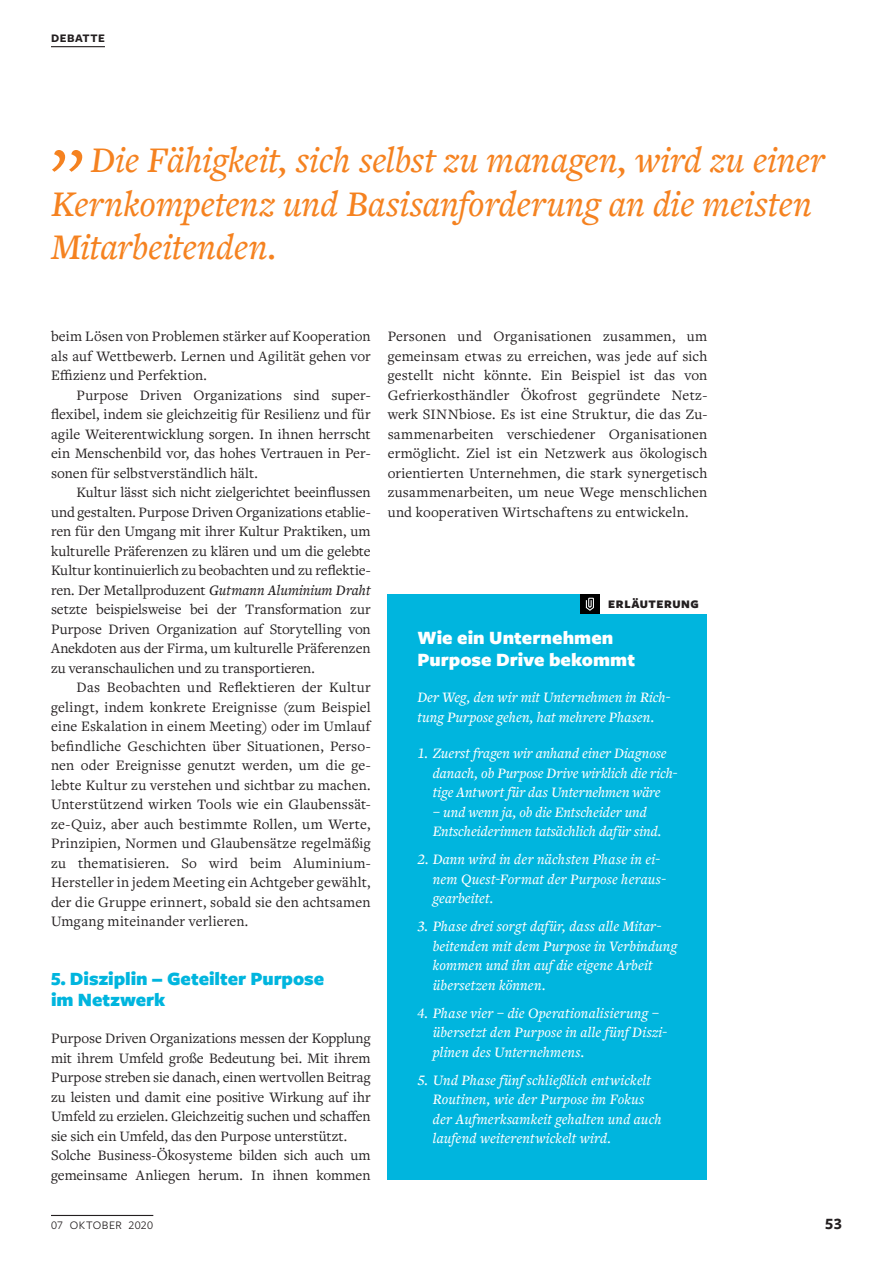
<style>
.page{position:relative;width:893px;height:1263px;background:#fff}
.page>*{position:absolute;margin:0;border:0;box-sizing:border-box;transform-origin:0 0}
.t1{font:87px "Freight Sans Pro";color:#f58220}
.t2{font:italic 500 37.5px/43.5px "Freight Text Pro";color:#f58220}
.t3{font:900 19.5px/21.8px "Freight Sans Pro";letter-spacing:-.005em;color:#00b5de}
.t4{font:900 19.5px/21.8px "Freight Sans Pro";color:#fff}
.t5{font:700 16.5px "Freight Sans Pro";color:#231f20}
.t6{font:15px/19.5px "Freight Text Pro";color:#231f20;text-align:justify}
.t7{font:italic 500 15px/19.5px "Freight Text Pro";letter-spacing:.005em;color:#fff}
.t8{font:12px "Freight Sans Pro";letter-spacing:.03em;color:#231f20}
.t9{font:900 12px "Freight Sans Pro";letter-spacing:.045em;color:#231f20}
.t10{font:700 12px "Freight Sans Pro";letter-spacing:.045em;color:#231f20}
.s1{font-weight:500;font-style:italic}
</style>
<div class="page">
<div style="left:388px;top:595px;width:319px;height:585px;background:#00b5de"></div>
<div style="left:580px;top:595px;width:20px;height:19px;background:#000"></div>
<svg style="left:585px;top:597px;width:9px;height:14px"></svg>
<div style="left:600px;top:595px;width:107px;height:19px;background:#fff"></div>
<hr style="left:51px;top:1215px;width:102px;height:1px;background:#231f20">
<hr style="left:51px;top:46px;width:54px;height:1px;background:#231f20">
<p class="t10" style="left:51px;top:35px;width:55px">DEBATTE</p>
<h2 class="t2" style="left:51px;top:143px;width:775px;text-indent:39px">Die Fähigkeit, sich selbst zu managen, wird zu einer<br>Kernkompetenz und Basisanforderung an die meisten<br>Mitarbeitenden.</h2>
<h1 class="t1" style="left:51px;top:104px;width:34px">„</h1>
<p class="t6" style="left:51px;top:328px;width:321px">beim Lösen von Problemen stärker auf Kooperation als auf Wettbewerb. Lernen und Agilität gehen vor Effizienz und Perfektion.</p>
<p class="t6" style="left:51px;top:387px;width:321px;text-indent:26px">Purpose Driven Organizations sind super&shy;flexibel, indem sie gleichzeitig für Resilienz und für agile Weiterentwicklung sorgen. In ihnen herrscht ein Menschenbild vor, das hohes Vertrauen in Per&shy;sonen für selbstverständlich hält.</p>
<p class="t6" style="left:51px;top:484px;width:321px;text-indent:26px">Kultur lässt sich nicht zielgerichtet beeinflussen und gestalten. Purpose Driven Organizations etablie&shy;ren für den Umgang mit ihrer Kultur Praktiken, um kulturelle Präferenzen zu klären und um die gelebte Kultur kontinuierlich zu beobachten und zu reflektie&shy;ren. Der Metallproduzent <span class="s1">Gutmann Aluminium Draht </span>setzte beispielsweise bei der Transformation zur Purpose Driven Organization auf Storytelling von Anekdoten aus der Firma, um kulturelle Präferenzen zu veranschaulichen und zu transportieren.</p>
<p class="t6" style="left:51px;top:679px;width:321px;text-indent:26px">Das Beobachten und Reflektieren der Kultur gelingt, indem konkrete Ereignisse (zum Beispiel eine Eskalation in einem Meeting) oder im Umlauf befindliche Geschichten über Situationen, Perso&shy;nen oder Ereignisse genutzt werden, um die ge&shy;lebte Kultur zu verstehen und sichtbar zu machen.<br>Unterstützend wirken Tools wie ein Glaubenssät&shy;ze-Quiz, aber auch bestimmte Rollen, um Werte, Prinzipien, Normen und Glaubensätze regelmäßig zu thematisieren. So wird beim Aluminium-Hersteller in jedem Meeting ein Achtgeber gewählt, der die Gruppe erinnert, sobald sie den achtsamen Umgang miteinander verlieren.</p>
<h3 class="t3" style="left:51px;top:967px;width:275px">5. Disziplin – Geteilter Purpose im Netzwerk</h3>
<p class="t6" style="left:51px;top:1030px;width:321px;text-align:left">Purpose Driven Organizations messen der Kopplung mit ihrem Umfeld große Bedeutung bei. Mit ihrem Purpose streben sie danach, einen wertvollen Beitrag zu leisten und damit eine positive Wirkung auf ihr Umfeld zu erzielen. Gleichzeitig suchen und schaffen sie sich ein Umfeld, das den Purpose unterstützt.<br>Solche Business-Ökosysteme bilden sich auch um gemeinsame Anliegen herum. In ihnen kommen</p>
<p class="t6" style="left:388px;top:328px;width:321px">Personen und Organisationen zusammen, um gemeinsam etwas zu erreichen, was jede auf sich gestellt nicht könnte. Ein Beispiel ist das von Gefrierkosthändler Ökofrost gegründete Netz&shy;werk SINNbiose. Es ist eine Struktur, die das Zu&shy;sammenarbeiten verschiedener Organisationen ermöglicht. Ziel ist ein Netzwerk aus ökologisch orientierten Unternehmen, die stark synergetisch zusammenarbeiten, um neue Wege menschlichen und kooperativen Wirtschaftens zu entwickeln.</p>
<p class="t9" style="left:608px;top:596px;width:92px">ERLÄUTERUNG</p>
<h3 class="t4" style="left:417px;top:626px;width:219px">Wie ein Unternehmen<br>Purpose Drive bekommt</h3>
<p class="t7" style="left:417px;top:690px;width:254px">Der Weg, den wir mit Unternehmen in Rich&shy;tung Purpose gehen, hat mehrere Phasen.</p>
<p class="t7" style="left:433px;top:743px;width:246px;text-indent:-15px">1. Zuerst fragen wir anhand einer Diagnose danach, ob Purpose Drive wirklich die rich&shy;tige Antwort für das Unternehmen wäre</p>
<p class="t7" style="left:433px;top:802px;width:230px">– und wenn ja, ob die Entscheider und<br>Entscheiderinnen tatsächlich dafür sind.</p>
<p class="t7" style="left:433px;top:849px;width:235px;text-indent:-15px">2. Dann wird in der nächsten Phase in ei&shy;nem Quest-Format der Purpose heraus&shy;gearbeitet.</p>
<p class="t7" style="left:433px;top:916px;width:246px;text-indent:-15px">3. Phase drei sorgt dafür, dass alle Mitar&shy;beitenden mit dem Purpose in Verbindung kommen und ihn auf die eigene Arbeit übersetzen können.</p>
<p class="t7" style="left:433px;top:1003px;width:235px;text-indent:-15px">4. Phase vier – die Operationalisierung – übersetzt den Purpose in alle fünf Diszi&shy;plinen des Unternehmens.</p>
<p class="t7" style="left:433px;top:1070px;width:231px;text-indent:-15px">5. Und Phase fünf schließlich entwickelt Routinen, wie der Purpose im Fokus der Aufmerksamkeit gehalten und auch laufend weiterentwickelt wird.</p>
<p class="t8" style="left:51px;top:1217px;width:104px">07 OKTOBER 2020</p>
<p class="t5" style="left:825px;top:1212px;width:18px">53</p>
</div>
